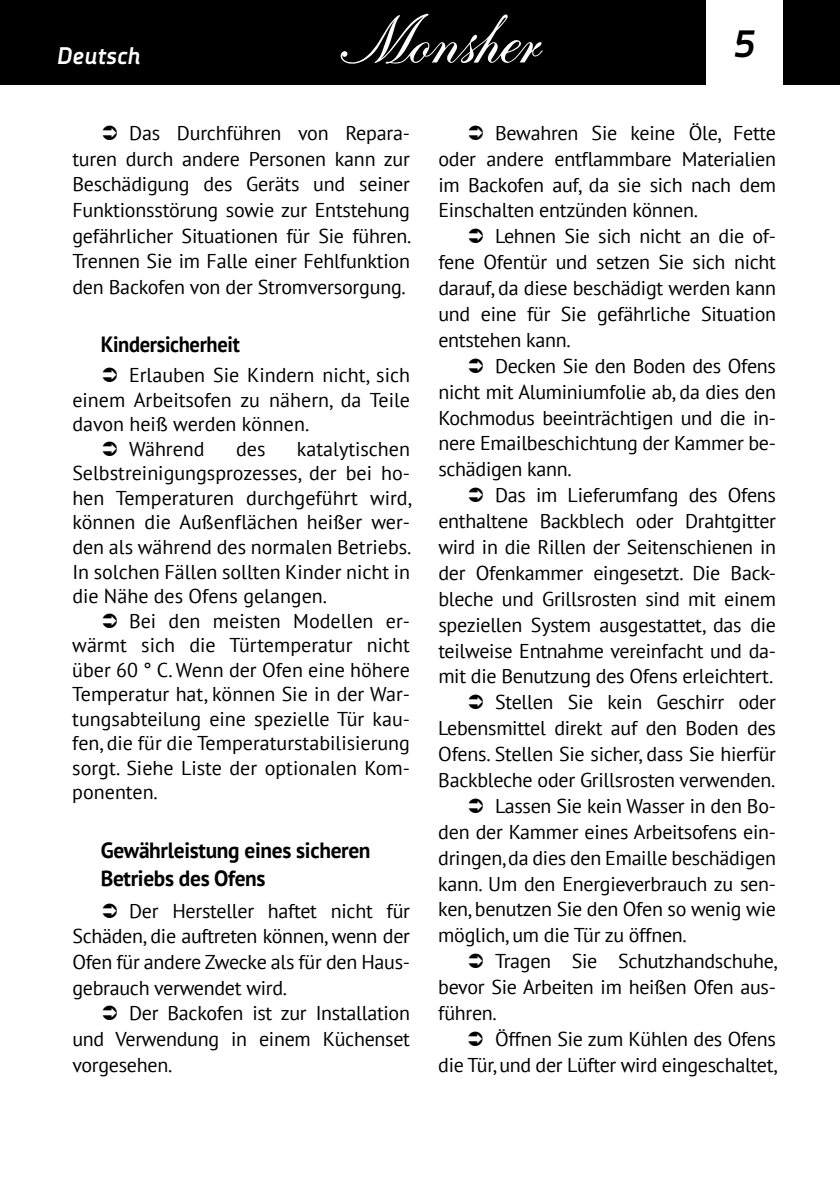
<style>
.page{position:relative;width:840px;height:1191px;background:#fff}
.page>*{position:absolute;margin:0;border:0;box-sizing:border-box;transform-origin:0 0}
.t1{font:italic 700 38px "Decima Nova Pro";color:#000}
.t2{font:italic 700 24px "Decima Nova Pro";color:#fff}
.t3{font:700 22px/27.8px "PT Sans";letter-spacing:-.015em;color:#000}
.t4{font:700 22px "PT Sans";letter-spacing:-.015em;color:#000;scale:.93 1}
.t5{font:20px/25.8px "PT Sans";letter-spacing:-.015em;color:#000;text-align:justify}
</style>
<div class="page">
<div style="left:0;top:0;width:839px;height:85px;background:#000"></div>
<div style="left:706px;top:0;width:76px;height:91px;background:#fff"></div>
<svg style="left:340px;top:14px;width:202px;height:50px"></svg>
<p class="t2" style="left:57px;top:42px;width:85px">Deutsch</p>
<p class="t5" style="left:72px;top:119px;width:340px;text-indent:57px">Das Durchführen von Repara&shy;turen durch andere Personen kann zur Beschädigung des Geräts und seiner Funktionsstörung sowie zur Entstehung gefährlicher Situationen für Sie führen.<br>Trennen Sie im Falle einer Fehlfunktion den Backofen von der Stromversorgung.</p>
<p class="t4" style="left:101px;top:330px;width:151px">Kindersicherheit</p>
<p class="t5" style="left:129px;top:362px;width:282px">Erlauben Sie Kindern nicht, sich</p>
<p class="t5" style="left:72px;top:386px;width:339px">einem Arbeitsofen zu nähern, da Teile</p>
<p class="t5" style="left:72px;top:411px;width:238px">davon heiß werden können.</p>
<p class="t5" style="left:129px;top:435px;width:77px">Während</p>
<p class="t5" style="left:236px;top:435px;width:31px">des</p>
<p class="t5" style="left:72px;top:436px;width:341px;line-height:24.6px;text-indent:224px">katalytischen Selbstreinigungsprozesses, der bei ho&shy;hen Temperaturen durchgeführt wird, können die Außenflächen heißer wer&shy;den als während des normalen Betriebs.<br>In solchen Fällen sollten Kinder nicht in die Nähe des Ofens gelangen.</p>
<p class="t5" style="left:72px;top:608px;width:339px;line-height:24.6px;text-indent:57px">Bei den meisten Modellen er&shy;wärmt sich die Türtemperatur nicht über 60 ° C. Wenn der Ofen eine höhere Temperatur hat, können Sie in der War&shy;tungsabteilung eine spezielle Tür kau&shy;fen, die für die Temperaturstabilisierung sorgt. Siehe Liste der optionalen Kom&shy;ponenten.</p>
<p class="t3" style="left:101px;top:836px;width:271px">Gewährleistung eines sicheren<br>Betriebs des Ofens</p>
<p class="t5" style="left:72px;top:897px;width:339px;text-indent:57px">Der Hersteller haftet nicht für Schäden, die auftreten können, wenn der Ofen für andere Zwecke als für den Haus&shy;gebrauch verwendet wird.</p>
<p class="t5" style="left:72px;top:1000px;width:339px;text-indent:57px">Der Backofen ist zur Installation und Verwendung in einem Küchenset vorgesehen.</p>
<h1 class="t1" style="left:733px;top:22px;width:24px">5</h1>
<p class="t5" style="left:438px;top:119px;width:339px;text-indent:57px">Bewahren Sie keine Öle, Fette oder andere entflammbare Materialien im Backofen auf, da sie sich nach dem Einschalten entzünden können.</p>
<p class="t5" style="left:438px;top:223px;width:339px;text-indent:57px">Lehnen Sie sich nicht an die of&shy;fene Ofentür und setzen Sie sich nicht darauf, da diese beschädigt werden kann und eine für Sie gefährliche Situation entstehen kann.</p>
<p class="t5" style="left:438px;top:352px;width:339px;text-indent:57px">Decken Sie den Boden des Ofens nicht mit Aluminiumfolie ab, da dies den Kochmodus beeinträchtigen und die in&shy;nere Emailbeschichtung der Kammer be&shy;schädigen kann.</p>
<p class="t5" style="left:495px;top:482px;width:282px">Das im Lieferumfang des Ofens</p>
<p class="t5" style="left:438px;top:508px;width:339px">enthaltene Backblech oder Drahtgitter</p>
<p class="t5" style="left:438px;top:533px;width:339px">wird in die Rillen der Seitenschienen in</p>
<p class="t5" style="left:438px;top:559px;width:339px">der Ofenkammer eingesetzt. Die Back-</p>
<p class="t5" style="left:438px;top:585px;width:339px">bleche und Grillsrosten sind mit einem</p>
<p class="t5" style="left:438px;top:611px;width:339px">speziellen System ausgestattet, das die</p>
<p class="t5" style="left:438px;top:637px;width:339px">teilweise Entnahme vereinfacht und da-</p>
<p class="t5" style="left:438px;top:663px;width:336px">mit die Benutzung des Ofens erleichtert.</p>
<p class="t5" style="left:495px;top:689px;width:282px">Stellen Sie kein Geschirr oder</p>
<p class="t5" style="left:438px;top:715px;width:339px">Lebensmittel direkt auf den Boden des</p>
<p class="t5" style="left:438px;top:740px;width:339px">Ofens. Stellen Sie sicher, dass Sie hierfür</p>
<p class="t5" style="left:438px;top:766px;width:338px">Backbleche oder Grillsrosten verwenden.</p>
<p class="t5" style="left:495px;top:792px;width:282px">Lassen Sie kein Wasser in den Bo-</p>
<p class="t5" style="left:438px;top:818px;width:339px">den der Kammer eines Arbeitsofens ein-</p>
<p class="t5" style="left:438px;top:844px;width:339px">dringen, da dies den Emaille beschädigen</p>
<p class="t5" style="left:438px;top:870px;width:339px">kann. Um den Energieverbrauch zu sen-</p>
<p class="t5" style="left:438px;top:896px;width:339px">ken, benutzen Sie den Ofen so wenig wie</p>
<p class="t5" style="left:438px;top:922px;width:250px">möglich, um die Tür zu öffnen.</p>
<p class="t5" style="left:494px;top:948px;width:284px">Tragen Sie Schutzhandschuhe,</p>
<p class="t5" style="left:438px;top:973px;width:339px">bevor Sie Arbeiten im heißen Ofen aus-</p>
<p class="t5" style="left:438px;top:999px;width:60px">führen.</p>
<p class="t5" style="left:494px;top:1025px;width:282px">Öffnen Sie zum Kühlen des Ofens</p>
<p class="t5" style="left:438px;top:1051px;width:341px">die Tür, und der Lüfter wird eingeschaltet,</p>
</div>
